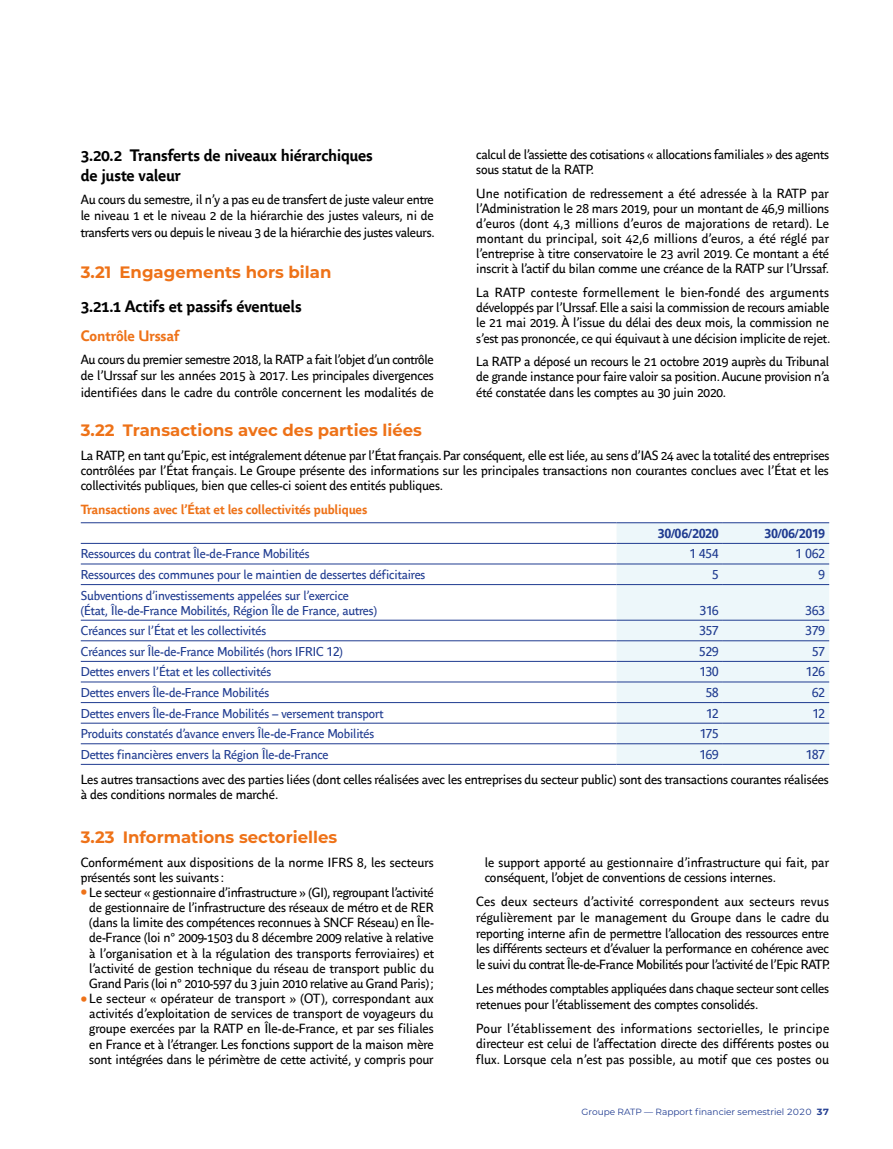
<style>
.page{position:relative;width:893px;height:1149px;background:#fff}
.page>*{position:absolute;margin:0;border:0;box-sizing:border-box;transform-origin:0 0}
.t1{font:700 16.5px "Montserrat";color:#ee7218}
.t2{font:700 16.5px/19.5px "Parisine Office";letter-spacing:-.015em;color:#000}
.t3{font:700 15px "Parisine Office";letter-spacing:-.01em;color:#ee7218}
.t4{font:13.2px/15.1px "Parisine Office";letter-spacing:-.01em;color:#000;text-align:justify}
.t5{font:700 13.2px "Parisine Office";letter-spacing:-.01em;color:#ee7218}
.t6{font:12.75px/15px "Parisine Office";letter-spacing:-.01em;color:#1f3b90}
.t7{font:700 12.75px "Parisine Office";letter-spacing:.02em;color:#1f3b90}
.t8{font:9px "Montserrat";color:#1f3b90}
.s1{font-size:21px;color:#ee7218}
.s2{font-weight:700}
</style>
<div class="page">
<div style="left:617px;top:523px;width:212px;height:240px;background:#edf7fa"></div>
<hr style="left:81px;top:584px;width:536px;height:1px;background:#1f3b90">
<hr style="left:617px;top:584px;width:106px;height:1px;background:#1f3b90">
<hr style="left:723px;top:584px;width:106px;height:1px;background:#1f3b90">
<hr style="left:81px;top:619px;width:536px;height:1px;background:#1f3b90">
<hr style="left:617px;top:619px;width:106px;height:1px;background:#1f3b90">
<hr style="left:723px;top:619px;width:106px;height:1px;background:#1f3b90">
<hr style="left:81px;top:640px;width:536px;height:1px;background:#1f3b90">
<hr style="left:617px;top:640px;width:106px;height:1px;background:#1f3b90">
<hr style="left:723px;top:640px;width:106px;height:1px;background:#1f3b90">
<hr style="left:81px;top:661px;width:536px;height:1px;background:#1f3b90">
<hr style="left:617px;top:661px;width:106px;height:1px;background:#1f3b90">
<hr style="left:723px;top:661px;width:106px;height:1px;background:#1f3b90">
<hr style="left:81px;top:681px;width:536px;height:1px;background:#1f3b90">
<hr style="left:617px;top:681px;width:106px;height:1px;background:#1f3b90">
<hr style="left:723px;top:681px;width:106px;height:1px;background:#1f3b90">
<hr style="left:81px;top:702px;width:536px;height:1px;background:#1f3b90">
<hr style="left:617px;top:702px;width:106px;height:1px;background:#1f3b90">
<hr style="left:723px;top:702px;width:106px;height:1px;background:#1f3b90">
<hr style="left:81px;top:722px;width:536px;height:1px;background:#1f3b90">
<hr style="left:617px;top:722px;width:106px;height:1px;background:#1f3b90">
<hr style="left:723px;top:722px;width:106px;height:1px;background:#1f3b90">
<hr style="left:81px;top:563px;width:536px;height:1px;background:#1f3b90">
<hr style="left:617px;top:563px;width:106px;height:1px;background:#1f3b90">
<hr style="left:723px;top:563px;width:106px;height:1px;background:#1f3b90">
<hr style="left:81px;top:743px;width:536px;height:1px;background:#1f3b90">
<hr style="left:81px;top:763px;width:536px;height:1px;background:#1f3b90">
<hr style="left:617px;top:743px;width:106px;height:1px;background:#1f3b90">
<hr style="left:617px;top:763px;width:106px;height:1px;background:#1f3b90">
<hr style="left:723px;top:743px;width:106px;height:1px;background:#1f3b90">
<hr style="left:723px;top:763px;width:106px;height:1px;background:#1f3b90">
<hr style="left:81px;top:522px;width:536px;height:1px;background:#1f3b90">
<hr style="left:81px;top:543px;width:536px;height:1px;background:#1f3b90">
<hr style="left:723px;top:522px;width:106px;height:1px;background:#1f3b90">
<hr style="left:723px;top:543px;width:106px;height:1px;background:#1f3b90">
<hr style="left:617px;top:522px;width:106px;height:1px;background:#1f3b90">
<hr style="left:617px;top:543px;width:106px;height:1px;background:#1f3b90">
<p class="t2" style="left:81px;top:145px;width:294px">3.20.2 Transferts de niveaux hiérarchiques de juste valeur</p>
<p class="t4" style="left:81px;top:190px;width:355px;line-height:16.5px">Au cours du semestre, il n’y a pas eu de transfert de juste valeur entre le niveau 1 et le niveau 2 de la hiérarchie des justes valeurs, ni de transferts vers ou depuis le niveau 3 de la hiérarchie des justes valeurs.</p>
<p class="t1" style="left:81px;top:260px;width:252px">3.21 Engagements hors bilan</p>
<p class="t2" style="left:81px;top:295px;width:222px">3.21.1 Actifs et passifs éventuels</p>
<p class="t3" style="left:81px;top:324px;width:100px">Contrôle Urssaf</p>
<p class="t4" style="left:81px;top:350px;width:354px;line-height:16.5px">Au cours du premier semestre 2018, la RATP a fait l’objet d’un contrôle de l’Urssaf sur les années 2015 à 2017. Les principales divergences identifiées dans le cadre du contrôle concernent les modalités de</p>
<p class="t4" style="left:476px;top:146px;width:354px">calcul de l’assiette des cotisations « allocations familiales » des agents sous statut de la RATP.</p>
<p class="t4" style="left:476px;top:185px;width:354px">Une notification de redressement a été adressée à la RATP par l’Administration le 28 mars 2019, pour un montant de 46,9 millions d’euros (dont 4,3 millions d’euros de majorations de retard). Le montant du principal, soit 42,6 millions d’euros, a été réglé par l’entreprise à titre conservatoire le 23 avril 2019. Ce montant a été inscrit à l’actif du bilan comme une créance de la RATP sur l’Urssaf.</p>
<p class="t4" style="left:476px;top:284px;width:356px">La RATP conteste formellement le bien-fondé des arguments développés par l’Urssaf. Elle a saisi la commission de recours amiable le 21 mai 2019. À l’issue du délai des deux mois, la commission ne s’est pas prononcée, ce qui équivaut à une décision implicite de rejet.</p>
<p class="t4" style="left:476px;top:353px;width:355px">La RATP a déposé un recours le 21 octobre 2019 auprès du Tribunal de grande instance pour faire valoir sa position. Aucune provision n’a été constatée dans les comptes au 30 juin 2020.</p>
<p class="t1" style="left:81px;top:418px;width:343px">3.22 Transactions avec des parties liées</p>
<p class="t4" style="left:81px;top:447px;width:750px">La RATP, en tant qu’Epic, est intégralement détenue par l’État français. Par conséquent, elle est liée, au sens d’IAS 24 avec la totalité des entreprises contrôlées par l’État français. Le Groupe présente des informations sur les principales transactions non courantes conclues avec l’État et les collectivités publiques, bien que celles-ci soient des entités publiques.</p>
<p class="t5" style="left:81px;top:499px;width:288px">Transactions avec l’État et les collectivités publiques</p>
<p class="t7" style="left:658px;top:524px;width:62px">30/06/2020</p>
<p class="t7" style="left:765px;top:524px;width:62px">30/06/2019</p>
<p class="t6" style="left:81px;top:545px;width:230px">Ressources du contrat Île-de-France Mobilités</p>
<p class="t6" style="left:690px;top:545px;width:30px">1 454</p>
<p class="t6" style="left:796px;top:545px;width:31px">1 062</p>
<p class="t6" style="left:81px;top:566px;width:346px">Ressources des communes pour le maintien de dessertes déficitaires</p>
<p class="t6" style="left:712px;top:566px;width:8px">5</p>
<p class="t6" style="left:819px;top:566px;width:8px">9</p>
<p class="t6" style="left:81px;top:587px;width:298px">Subventions d’investissements appelées sur l’exercice (État, Île-de-France Mobilités, Région Île de France, autres)</p>
<p class="t6" style="left:700px;top:602px;width:20px">316</p>
<p class="t6" style="left:805px;top:602px;width:21px">363</p>
<p class="t6" style="left:81px;top:622px;width:187px">Créances sur l’État et les collectivités</p>
<p class="t6" style="left:699px;top:622px;width:21px">357</p>
<p class="t6" style="left:806px;top:622px;width:21px">379</p>
<p class="t6" style="left:81px;top:643px;width:264px">Créances sur Île-de-France Mobilités (hors IFRIC 12)</p>
<p class="t6" style="left:699px;top:643px;width:21px">529</p>
<p class="t6" style="left:812px;top:643px;width:14px">57</p>
<p class="t6" style="left:81px;top:663px;width:192px">Dettes envers l’État et les collectivités</p>
<p class="t6" style="left:700px;top:663px;width:20px">130</p>
<p class="t6" style="left:806px;top:663px;width:20px">126</p>
<p class="t6" style="left:81px;top:684px;width:190px">Dettes envers Île-de-France Mobilités</p>
<p class="t6" style="left:706px;top:684px;width:14px">58</p>
<p class="t6" style="left:812px;top:684px;width:14px">62</p>
<p class="t6" style="left:81px;top:704px;width:304px">Dettes envers Île-de-France Mobilités – versement transport</p>
<p class="t6" style="left:706px;top:704px;width:14px">12</p>
<p class="t6" style="left:813px;top:704px;width:14px">12</p>
<p class="t6" style="left:81px;top:725px;width:295px">Produits constatés d’avance envers Île-de-France Mobilités</p>
<p class="t6" style="left:700px;top:725px;width:20px">175</p>
<p class="t6" style="left:81px;top:746px;width:249px">Dettes financières envers la Région Île-de-France</p>
<p class="t6" style="left:700px;top:746px;width:20px">169</p>
<p class="t6" style="left:806px;top:746px;width:20px">187</p>
<p class="t4" style="left:81px;top:771px;width:750px">Les autres transactions avec des parties liées (dont celles réalisées avec les entreprises du secteur public) sont des transactions courantes réalisées à des conditions normales de marché.</p>
<p class="t1" style="left:81px;top:824px;width:258px">3.23 Informations sectorielles</p>
<p class="t4" style="left:81px;top:853px;width:354px">Conformément aux dispositions de la norme IFRS 8, les secteurs présentés sont les suivants :</p>
<p class="t4" style="left:89px;top:883px;width:346px;text-indent:-9px"><span class="s1">•</span> Le secteur « gestionnaire d’infrastructure » (GI), regroupant l’activité de gestionnaire de l’infrastructure des réseaux de métro et de RER (dans la limite des compétences reconnues à SNCF Réseau) en Île&shy;de-France (loi n° 2009-1503 du 8 décembre 2009 relative à relative à l’organisation et à la régulation des transports ferroviaires) et l’activité de gestion technique du réseau de transport public du Grand Paris (loi n° 2010-597 du 3 juin 2010 relative au Grand Paris);</p>
<p class="t4" style="left:89px;top:989px;width:346px;text-indent:-9px"><span class="s1">•</span> Le secteur « opérateur de transport » (OT), correspondant aux activités d’exploitation de services de transport de voyageurs du groupe exercées par la RATP en Île-de-France, et par ses filiales en France et à l’étranger. Les fonctions support de la maison mère sont intégrées dans le périmètre de cette activité, y compris pour</p>
<p class="t4" style="left:485px;top:853px;width:346px;line-height:15.6px">le support apporté au gestionnaire d’infrastructure qui fait, par conséquent, l’objet de conventions de cessions internes.</p>
<p class="t4" style="left:476px;top:893px;width:355px;line-height:15.6px">Ces deux secteurs d’activité correspondent aux secteurs revus régulièrement par le management du Groupe dans le cadre du reporting interne afin de permettre l’allocation des ressources entre les différents secteurs et d’évaluer la performance en cohérence avec le suivi du contrat Île-de-France Mobilités pour l’activité de l’Epic RATP.</p>
<p class="t4" style="left:476px;top:979px;width:354px;line-height:15.6px">Les méthodes comptables appliquées dans chaque secteur sont celles retenues pour l’établissement des comptes consolidés.</p>
<p class="t4" style="left:476px;top:1019px;width:355px;line-height:15.6px">Pour l’établissement des informations sectorielles, le principe directeur est celui de l’affectation directe des différents postes ou flux. Lorsque cela n’est pas possible, au motif que ces postes ou</p>
<p class="t8" style="left:582px;top:1105px;width:249px">Groupe RATP — Rapport financier semestriel 2020 <span class="s2">37</span></p>
</div>
